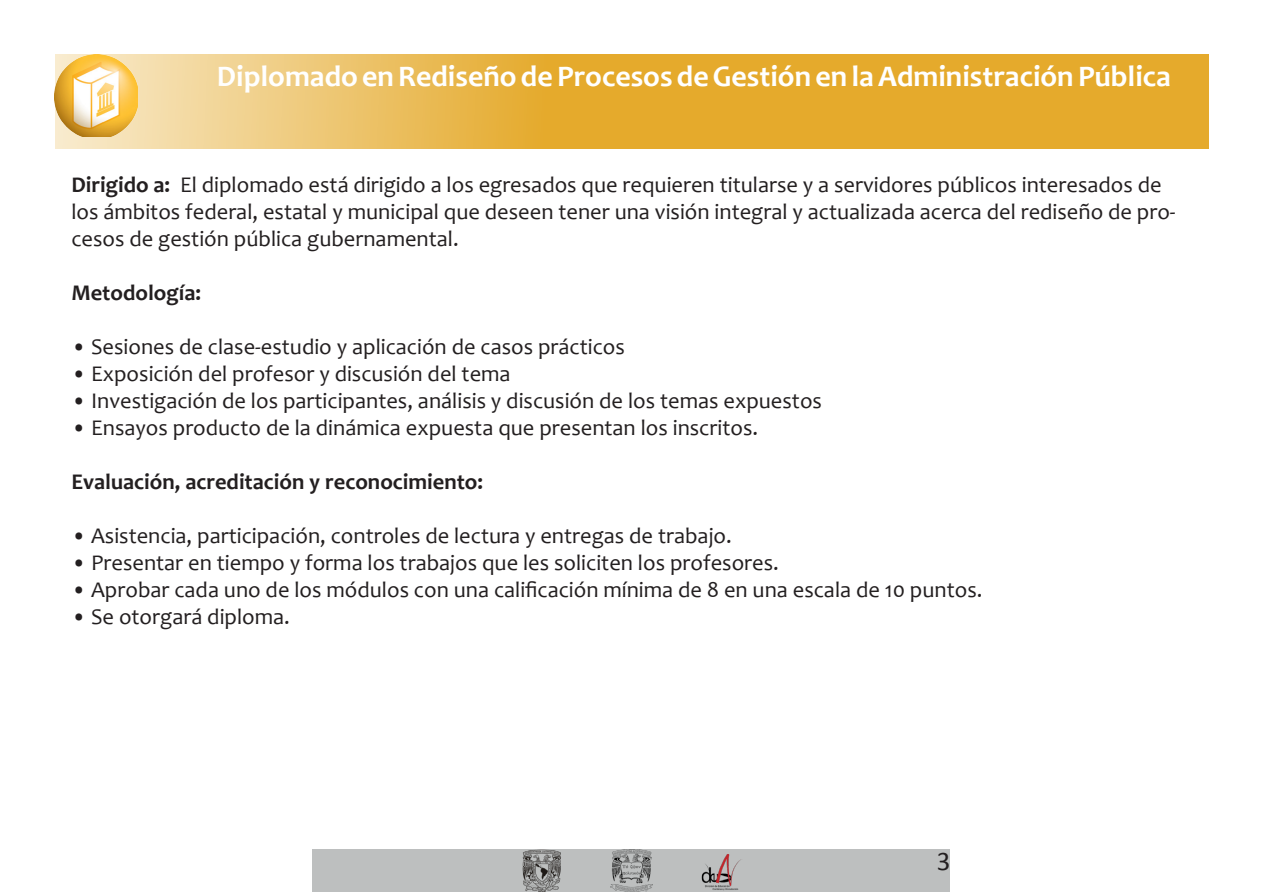
<style>
.page{position:relative;width:1263px;height:893px;background:#fff}
.page>*{position:absolute;margin:0;border:0;box-sizing:border-box;transform-origin:0 0}
.t1{font:700 30px "Candara";color:#fff}
.t2{font:27px "Calibri";color:#231f20}
.t3{font:22.5px/27px "Candara";color:#231f20}
.t4{font:700 22.5px "Candara";color:#231f20}
.s1{font-weight:700}
</style>
<div class="page">
<div style="left:313px;top:849px;width:637px;height:43px;background:#bdbfbf"></div>
<img style="left:701px;top:854px;width:40px;height:37px">
<img style="left:522px;top:849px;width:39px;height:43px">
<img style="left:610px;top:849px;width:43px;height:43px">
<svg style="left:55px;top:55px;width:1153px;height:94px;fill:#e5aa2c"></svg>
<img style="left:54px;top:55px;width:84px;height:82px">
<p class="t1" style="left:217px;top:57px;width:955px">Diplomado en Rediseño de Procesos de Gestión en la Administración Pública</p>
<p class="t3" style="left:71px;top:171px;width:1105px"><span class="s1">Dirigido a:</span> El diplomado está dirigido a los egresados que requieren titularse y a servidores públicos interesados de los ámbitos federal, estatal y municipal que deseen tener una visión integral y actualizada acerca del rediseño de pro&shy;cesos de gestión pública gubernamental.</p>
<p class="t4" style="left:71px;top:278px;width:131px">Metodología:</p>
<p class="t3" style="left:71px;top:333px;width:555px">• Sesiones de clase-estudio y aplicación de casos prácticos</p>
<p class="t3" style="left:71px;top:360px;width:441px">• Exposición del profesor y discusión del tema</p>
<p class="t3" style="left:71px;top:387px;width:752px">• Investigación de los participantes, análisis y discusión de los temas expuestos</p>
<p class="t3" style="left:71px;top:414px;width:688px">• Ensayos producto de la dinámica expuesta que presentan los inscritos.</p>
<p class="t4" style="left:71px;top:467px;width:413px">Evaluación, acreditación y reconocimiento:</p>
<p class="t3" style="left:71px;top:522px;width:662px">• Asistencia, participación, controles de lectura y entregas de trabajo.</p>
<p class="t3" style="left:71px;top:549px;width:709px">• Presentar en tiempo y forma los trabajos que les soliciten los profesores.</p>
<p class="t3" style="left:71px;top:576px;width:913px">• Aprobar cada uno de los módulos con una calificación mínima de 8 en una escala de 10 puntos.</p>
<p class="t3" style="left:71px;top:603px;width:220px">• Se otorgará diploma.</p>
<p class="t2" style="left:937px;top:844px;width:15px">3</p>
</div>
